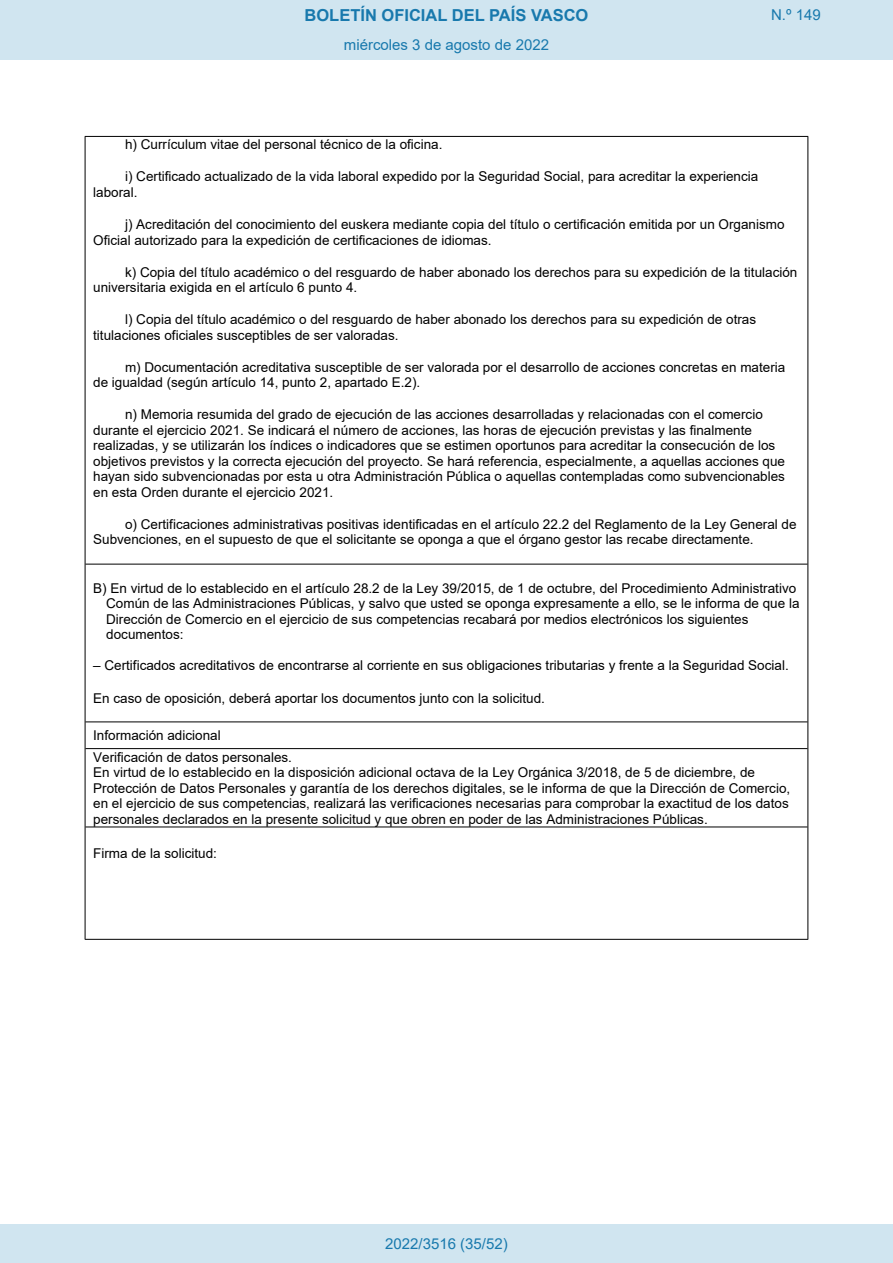
<style>
.page{position:relative;width:893px;height:1263px;background:#fff}
.page>*{position:absolute;margin:0;border:0;box-sizing:border-box;transform-origin:0 0}
.t1{font:700 16.5px "Arial";color:#1879ad}
.Paginacion_Centro{font:15px "Arial";color:#1879ad}
.t2{font:13.5px/15.5px "Arial";color:#000}
</style>
<div class="page">
<hr style="left:85px;top:137px;width:1px;height:802px;background:#000">
<hr style="left:807px;top:137px;width:1px;height:802px;background:#000">
<hr style="left:85px;top:136px;width:723px;height:1px;background:#000">
<hr style="left:85px;top:564px;width:722px;height:1px;background:#000">
<hr style="left:85px;top:721px;width:722px;height:1px;background:#000">
<hr style="left:85px;top:748px;width:722px;height:1px;background:#000">
<hr style="left:85px;top:826px;width:722px;height:1px;background:#000">
<hr style="left:85px;top:939px;width:723px;height:1px;background:#000">
<div style="left:0;top:0;width:893px;height:60px;background:#d0e5f0"></div>
<div style="left:0;top:1225px;width:893px;height:38px;background:#d0e5f0"></div>
<p class="t1" style="left:305px;top:3px;width:285px">BOLETÍN OFICIAL DEL PAÍS VASCO</p>
<p class="Paginacion_Centro" style="left:771px;top:5px;width:51px">N.º 149</p>
<p class="Paginacion_Centro" style="left:344px;top:35px;width:207px">miércoles 3 de agosto de 2022</p>
<p class="t2" style="left:125px;top:137px;width:319px">h) Currículum vitae del personal técnico de la oficina.</p>
<p class="t2" style="left:93px;top:169px;width:667px;text-indent:32px">i) Certificado actualizado de la vida laboral expedido por la Seguridad Social, para acreditar la experiencia laboral.</p>
<p class="t2" style="left:93px;top:216px;width:693px;text-indent:32px">j) Acreditación del conocimiento del euskera mediante copia del título o certificación emitida por un Organismo<br>Oficial autorizado para la expedición de certificaciones de idiomas.</p>
<p class="t2" style="left:93px;top:264px;width:706px;text-indent:32px">k) Copia del título académico o del resguardo de haber abonado los derechos para su expedición de la titulación universitaria exigida en el artículo 6 punto 4.</p>
<p class="t2" style="left:93px;top:312px;width:664px;text-indent:32px">l) Copia del título académico o del resguardo de haber abonado los derechos para su expedición de otras titulaciones oficiales susceptibles de ser valoradas.</p>
<p class="t2" style="left:93px;top:359px;width:694px;text-indent:32px">m) Documentación acreditativa susceptible de ser valorada por el desarrollo de acciones concretas en materia de igualdad (según artículo 14, punto 2, apartado E.2).</p>
<p class="t2" style="left:93px;top:407px;width:693px;text-indent:32px">n) Memoria resumida del grado de ejecución de las acciones desarrolladas y relacionadas con el comercio durante el ejercicio 2021. Se indicará el número de acciones, las horas de ejecución previstas y las finalmente realizadas, y se utilizarán los índices o indicadores que se estimen oportunos para acreditar la consecución de los objetivos previstos y la correcta ejecución del proyecto. Se hará referencia, especialmente, a aquellas acciones que hayan sido subvencionadas por esta u otra Administración Pública o aquellas contempladas como subvencionables en esta Orden durante el ejercicio 2021.</p>
<p class="t2" style="left:93px;top:516px;width:705px;text-indent:32px">o) Certificaciones administrativas positivas identificadas en el artículo 22.2 del Reglamento de la Ley General de<br>Subvenciones, en el supuesto de que el solicitante se oponga a que el órgano gestor las recabe directamente.</p>
<p class="t2" style="left:106px;top:580px;width:695px;text-indent:-13px">B) En virtud de lo establecido en el artículo 28.2 de la Ley 39/2015, de 1 de octubre, del Procedimiento Administrativo Común de las Administraciones Públicas, y salvo que usted se oponga expresamente a ello, se le informa de que la Dirección de Comercio en el ejercicio de sus competencias recabará por medios electrónicos los siguientes documentos:</p>
<p class="t2" style="left:93px;top:658px;width:697px">– Certificados acreditativos de encontrarse al corriente en sus obligaciones tributarias y frente a la Seguridad Social.</p>
<p class="t2" style="left:93px;top:691px;width:453px">En caso de oposición, deberá aportar los documentos junto con la solicitud.</p>
<p class="t2" style="left:93px;top:725px;width:200px;line-height:21.5px">Información adicional<br>Verificación de datos personales.</p>
<p class="t2" style="left:93px;top:765px;width:699px">En virtud de lo establecido en la disposición adicional octava de la Ley Orgánica 3/2018, de 5 de diciembre, de Protección de Datos Personales y garantía de los derechos digitales, se le informa de que la Dirección de Comercio, en el ejercicio de sus competencias, realizará las verificaciones necesarias para comprobar la exactitud de los datos personales declarados en la presente solicitud y que obren en poder de las Administraciones Públicas.</p>
<p class="t2" style="left:93px;top:845px;width:125px">Firma de la solicitud:</p>
<p class="Paginacion_Centro" style="left:385px;top:1234px;width:124px">2022/3516 (35/52)</p>
</div>
